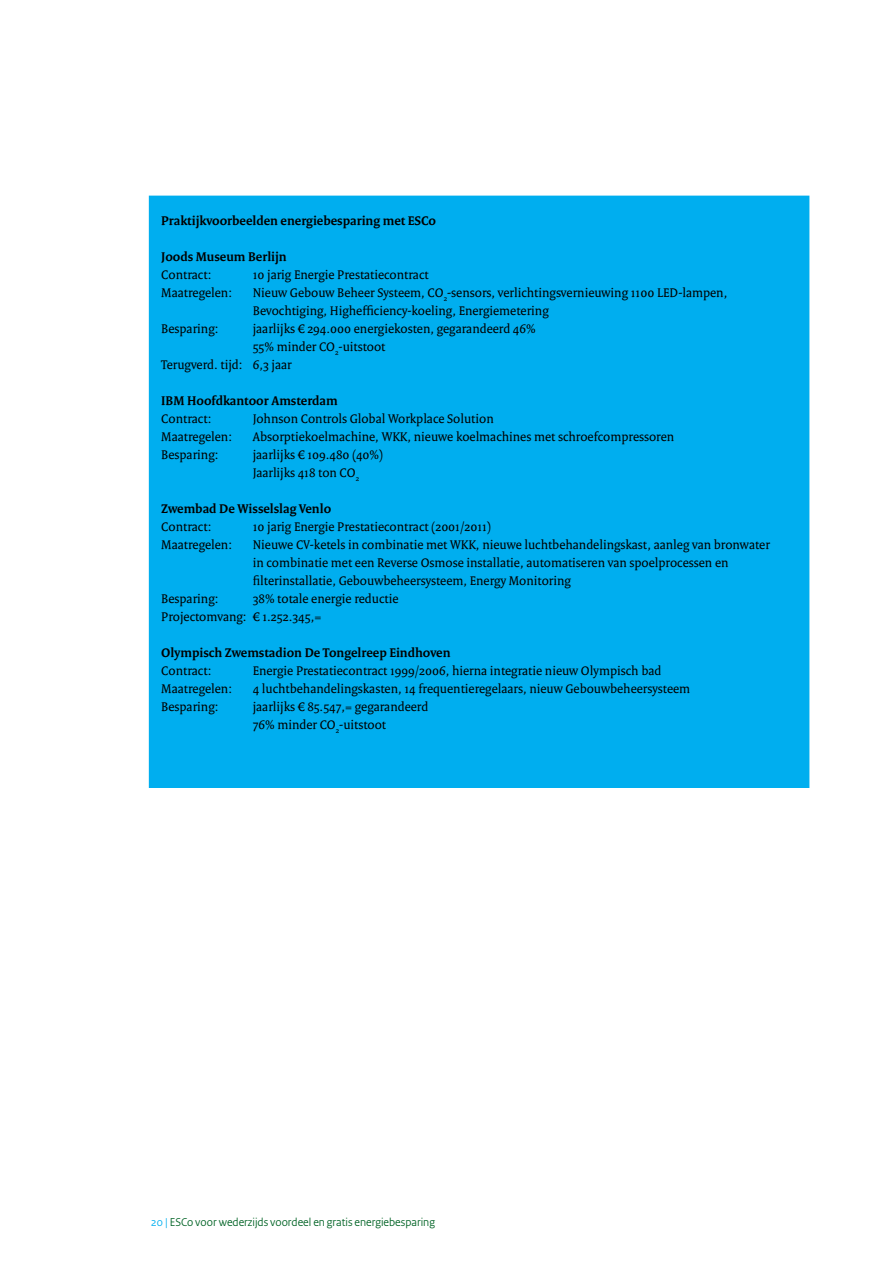
<style>
.page{position:relative;width:893px;height:1263px;background:#fff}
.page>*{position:absolute;margin:0;border:0;box-sizing:border-box;transform-origin:0 0}
.t1{font:13.5px/18px "Rijksoverheid Serif";color:#000}
.t2{font:700 13.5px "Rijksoverheid Serif";color:#000}
.t3{font:12px "Rijksoverheid Sans";color:#006325}
.s1{color:#00aeef}
</style>
<div class="page">
<div style="left:149px;top:196px;width:660px;height:592px;background:#00aeef"></div>
<p class="t2" style="left:161px;top:212px;width:276px">Praktijkvoorbeelden energiebesparing met ESCo</p>
<p class="t2" style="left:161px;top:248px;width:127px">Joods Museum Berlijn</p>
<p class="t1" style="left:161px;top:265px;width:52px">Contract:</p>
<p class="t1" style="left:253px;top:265px;width:177px">10 jarig Energie Prestatiecontract</p>
<p class="t1" style="left:161px;top:283px;width:72px">Maatregelen:</p>
<p class="t1" style="left:253px;top:283px;width:476px">Nieuw Gebouw Beheer Systeem, CO<sub>2</sub>-sensors, verlichtingsvernieuwing 1100 LED-lampen,<br>Bevochtiging, Highefficiency-koeling, Energiemetering</p>
<p class="t1" style="left:161px;top:319px;width:59px">Besparing:</p>
<p class="t1" style="left:253px;top:319px;width:284px">jaarlijks € 294.000 energiekosten, gegarandeerd 46%</p>
<p class="t1" style="left:253px;top:337px;width:134px">55% minder CO<sub>2</sub>-uitstoot</p>
<p class="t1" style="left:161px;top:355px;width:132px">Terugverd. tijd: 6,3 jaar</p>
<p class="t2" style="left:161px;top:392px;width:178px">IBM Hoofdkantoor Amsterdam</p>
<p class="t1" style="left:161px;top:409px;width:52px">Contract:</p>
<p class="t1" style="left:253px;top:409px;width:242px">Johnson Controls Global Workplace Solution</p>
<p class="t1" style="left:161px;top:427px;width:72px">Maatregelen:</p>
<p class="t1" style="left:253px;top:427px;width:423px">Absorptiekoelmachine, WKK, nieuwe koelmachines met schroefcompressoren</p>
<p class="t1" style="left:161px;top:445px;width:59px">Besparing:</p>
<p class="t1" style="left:253px;top:445px;width:132px">jaarlijks € 109.480 (40%)<br>Jaarlijks 418 ton CO<sub>2</sub></p>
<p class="t2" style="left:161px;top:500px;width:171px">Zwembad De Wisselslag Venlo</p>
<p class="t1" style="left:161px;top:517px;width:52px">Contract:</p>
<p class="t1" style="left:253px;top:517px;width:240px">10 jarig Energie Prestatiecontract (2001/2011)</p>
<p class="t1" style="left:161px;top:535px;width:72px">Maatregelen:</p>
<p class="t1" style="left:253px;top:535px;width:519px">Nieuwe CV-ketels in combinatie met WKK, nieuwe luchtbehandelingskast, aanleg van bronwater in combinatie met een Reverse Osmose installatie, automatiseren van spoelprocessen en filterinstallatie, Gebouwbeheersysteem, Energy Monitoring</p>
<p class="t1" style="left:161px;top:589px;width:59px">Besparing:</p>
<p class="t1" style="left:161px;top:589px;width:239px;text-indent:92px">38% totale energie reductie<br>Projectomvang: € 1.252.345,=</p>
<p class="t2" style="left:161px;top:644px;width:291px">Olympisch Zwemstadion De Tongelreep Eindhoven</p>
<p class="t1" style="left:161px;top:661px;width:52px">Contract:</p>
<p class="t1" style="left:253px;top:661px;width:410px">Energie Prestatiecontract 1999/2006, hierna integratie nieuw Olympisch bad</p>
<p class="t1" style="left:161px;top:679px;width:72px">Maatregelen:</p>
<p class="t1" style="left:253px;top:679px;width:439px">4 luchtbehandelingskasten, 14 frequentieregelaars, nieuw Gebouwbeheersysteem</p>
<p class="t1" style="left:161px;top:697px;width:59px">Besparing:</p>
<p class="t1" style="left:253px;top:697px;width:177px">jaarlijks € 85.547,= gegarandeerd<br>76% minder CO<sub>2</sub>-uitstoot</p>
<p class="t3" style="left:151px;top:1215px;width:286px"><span class="s1">20 |</span> ESCo voor wederzijds voordeel en gratis energiebesparing</p>
</div>
